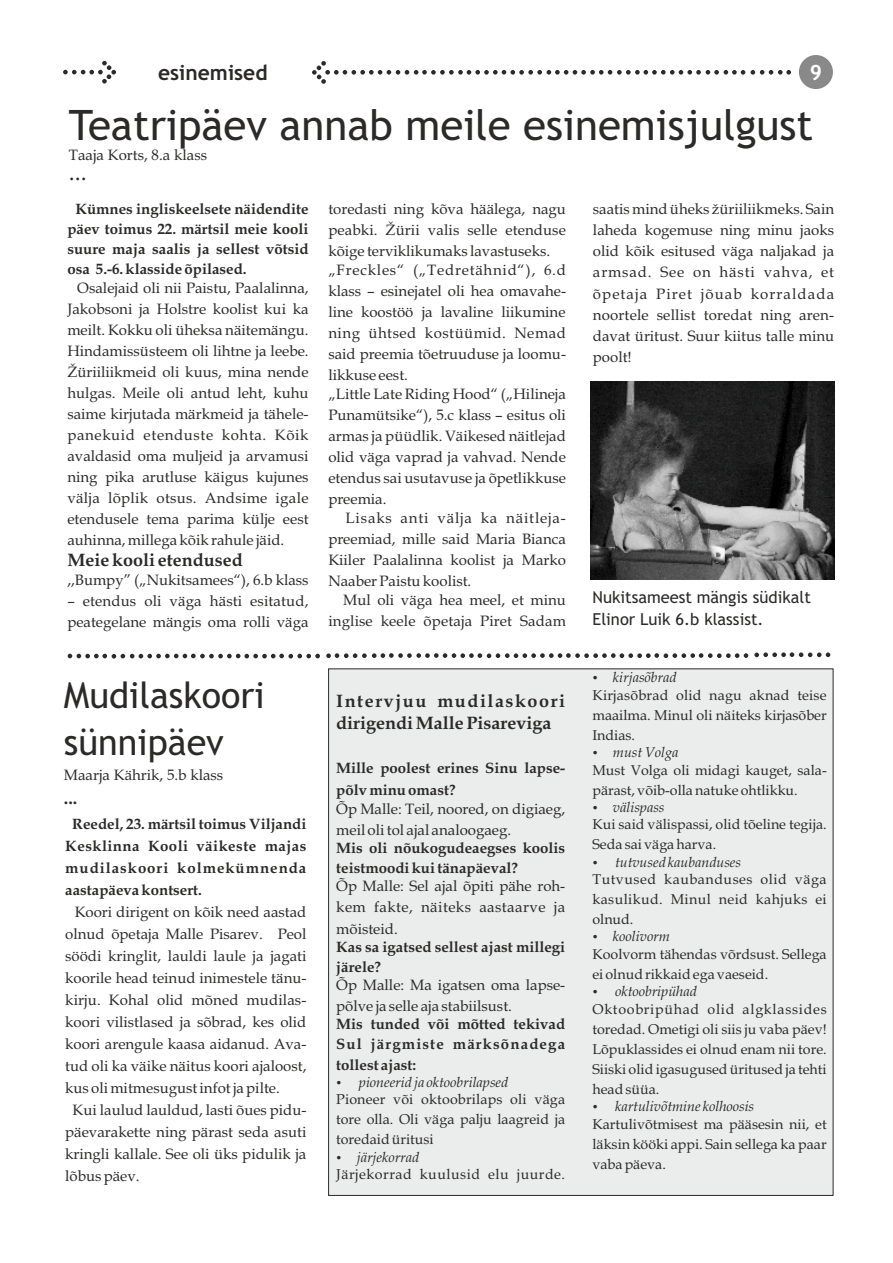
<style>
.page{position:relative;width:893px;height:1263px;background:#fff}
.page>*{position:absolute;margin:0;border:0;box-sizing:border-box;transform-origin:0 0}
.t1{font:42px "Trebuchet MS";color:#2b2a29}
.t2{font:36px/47.2px "Trebuchet MS";color:#2b2a29}
.t3{font:24px "Book Antiqua";color:#2b2a29}
.t4{font:700 21px "Trebuchet MS";color:#2b2a29}
.t5{font:700 21px "Trebuchet MS";color:#fefefe}
.t6{font:700 18px/21.9px "Book Antiqua";color:#2b2a29}
.t7{font:16.5px/21.6px "Trebuchet MS";color:#2b2a29}
.t8{font:15px/21px "Book Antiqua";color:#2b2a29;text-align:justify}
.t9{font:700 15px/20.1px "Book Antiqua";color:#2b2a29;text-align:justify}
.t10{font:14.25px/17.7px "Book Antiqua";color:#2b2a29}
.t11{font:14.25px/17.7px "Book Antiqua";letter-spacing:.035em;color:#2b2a29}
.t12{font:14.25px/17.7px "Book Antiqua";letter-spacing:.05em;color:#2b2a29}
.t13{font:14.25px/20px "Book Antiqua";letter-spacing:.03em;color:#2b2a29}
.s1{font-style:italic}
</style>
<div class="page">
<div style="left:328px;top:668px;width:506px;height:528px;background:#ebecec"></div>
<div style="left:799px;top:55px;width:34px;height:34px;background:#898989;border-radius:50%"></div>
<svg style="left:63px;top:61px;width:53px;height:23px"></svg>
<svg style="left:312px;top:61px;width:479px;height:23px"></svg>
<svg style="left:326px;top:653px;width:422px;height:5px"></svg>
<svg style="left:68px;top:654px;width:252px;height:5px"></svg>
<svg style="left:754px;top:652px;width:76px;height:5px"></svg>
<img style="left:590px;top:382px;width:244px;height:198px">
<h3 class="t4" style="left:158px;top:64px;width:111px">esinemised</h3>
<h3 class="t5" style="left:810px;top:64px;width:14px">9</h3>
<h1 class="t1" style="left:69px;top:109px;width:746px">Teatripäev annab meile esinemisjulgust</h1>
<p class="t8" style="left:69px;top:146px;width:140px">Taaja Korts, 8.a klass</p>
<h3 class="t3" style="left:69px;top:163px;width:19px">...</h3>
<p class="t9" style="left:67px;top:200px;width:243px;text-indent:8px">Kümnes ingliskeelsete näidendite päev toimus 22. märtsil meie kooli suure maja saalis ja sellest võtsid osa 5.-6. klasside õpilased.</p>
<p class="t8" style="left:67px;top:279px;width:243px;text-indent:10px">Osalejaid oli nii Paistu, Paalalinna, Jakobsoni ja Holstre koolist kui ka meilt. Kokku oli üheksa näitemängu.<br>Hindamissüsteem oli lihtne ja leebe.<br>Žüriiliikmeid oli kuus, mina nende hulgas. Meile oli antud leht, kuhu saime kirjutada märkmeid ja tähele&shy;panekuid etenduste kohta. Kõik avaldasid oma muljeid ja arvamusi ning pika arutluse käigus kujunes välja lõplik otsus. Andsime igale etendusele tema parima külje eest auhinna, millega kõik rahule jäid.</p>
<p class="t6" style="left:67px;top:551px;width:177px">Meie kooli etendused</p>
<p class="t8" style="left:67px;top:571px;width:243px">,,Bumpy” („Nukitsamees“), 6.b klass</p>
<p class="t8" style="left:67px;top:592px;width:243px">– etendus oli väga hästi esitatud, peategelane mängis oma rolli väga</p>
<p class="t8" style="left:593px;top:200px;width:243px">saatis mind üheks žüriiliikmeks. Sain laheda kogemuse ning minu jaoks olid kõik esitused väga naljakad ja armsad. See on hästi vahva, et õpetaja Piret jõuab korraldada noortele sellist toredat ning aren&shy;davat üritust. Suur kiitus talle minu poolt!</p>
<p class="t8" style="left:328px;top:200px;width:239px">toredasti ning kõva häälega, nagu peabki. Žürii valis selle etenduse kõige terviklikumaks lavastuseks.</p>
<p class="t8" style="left:328px;top:261px;width:239px">„Freckles“ („Tedretähnid“), 6.d klass – esinejatel oli hea omavahe&shy;line koostöö ja lavaline liikumine ning ühtsed kostüümid. Nemad said preemia tõetruuduse ja loomu&shy;likkuse eest.</p>
<p class="t8" style="left:328px;top:385px;width:239px">„Little Late Riding Hood“ („Hilineja Punamütsike“), 5.c klass – esitus oli armas ja püüdlik. Väikesed näitlejad olid väga vaprad ja vahvad. Nende etendus sai usutavuse ja õpetlikkuse preemia.</p>
<p class="t8" style="left:328px;top:509px;width:239px;text-indent:17px">Lisaks anti välja ka näitleja&shy;preemiad, mille said Maria Bianca Kiiler Paalalinna koolist ja Marko Naaber Paistu koolist.</p>
<p class="t8" style="left:328px;top:591px;width:239px;text-align:right">Mul oli väga hea meel, et minu inglise keele õpetaja Piret Sadam</p>
<p class="t7" style="left:593px;top:588px;width:220px">Nukitsameest mängis südikalt<br>Elinor Luik 6.b klassist.</p>
<h2 class="t2" style="left:64px;top:674px;width:202px">Mudilaskoori sünnipäev</h2>
<p class="t8" style="left:64px;top:766px;width:161px">Maarja Kährik, 5.b klass</p>
<p class="t6" style="left:64px;top:788px;width:15px">...</p>
<p class="t9" style="left:65px;top:815px;width:243px;line-height:21.9px;text-indent:7px">Reedel, 23. märtsil toimus Viljandi Kesklinna Kooli väikeste majas mudilaskoori kolmekümnenda aastapäeva kontsert.</p>
<p class="t8" style="left:75px;top:903px;width:233px">Koori dirigent on kõik need aastad</p>
<p class="t8" style="left:65px;top:925px;width:243px">olnud õpetaja Malle Pisarev. Peol</p>
<p class="t8" style="left:65px;top:947px;width:243px">söödi kringlit, lauldi laule ja jagati</p>
<p class="t8" style="left:65px;top:969px;width:243px">koorile head teinud inimestele tänu-</p>
<p class="t8" style="left:65px;top:991px;width:243px">kirju. Kohal olid mõned mudilas-</p>
<p class="t8" style="left:65px;top:1013px;width:243px">koori vilistlased ja sõbrad, kes olid</p>
<p class="t8" style="left:65px;top:1035px;width:243px">koori arengule kaasa aidanud. Ava-</p>
<p class="t8" style="left:65px;top:1057px;width:243px">tud oli ka väike näitus koori ajaloost,</p>
<p class="t8" style="left:65px;top:1079px;width:216px">kus oli mitmesugust infot ja pilte.</p>
<p class="t8" style="left:73px;top:1101px;width:235px">Kui laulud lauldud, lasti õues pidu-</p>
<p class="t8" style="left:65px;top:1123px;width:243px">päevarakette ning pärast seda asuti</p>
<p class="t8" style="left:65px;top:1145px;width:243px">kringli kallale. See oli üks pidulik ja</p>
<p class="t8" style="left:65px;top:1167px;width:76px">lõbus päev.</p>
<p class="t6" style="left:336px;top:692px;width:230px">Intervjuu mudilaskoori dirigendi Malle Pisareviga</p>
<p class="t9" style="left:336px;top:759px;width:230px;line-height:21.9px">Mille poolest erines Sinu lapse&shy;põlv minu omast?</p>
<p class="t8" style="left:336px;top:800px;width:230px">Õp Malle: Teil, noored, on digiaeg, meil oli tol ajal analoogaeg.</p>
<p class="t9" style="left:336px;top:839px;width:230px">Mis oli nõukogudeaegses koolis teistmoodi kui tänapäeval?</p>
<p class="t8" style="left:336px;top:877px;width:230px">Õp Malle: Sel ajal õpiti pähe roh&shy;kem fakte, näiteks aastaarve ja mõisteid.</p>
<p class="t9" style="left:336px;top:938px;width:230px">Kas sa igatsed sellest ajast millegi järele?</p>
<p class="t8" style="left:336px;top:976px;width:230px">Õp Malle: Ma igatsen oma lapse&shy;põlve ja selle aja stabiilsust.</p>
<p class="t9" style="left:336px;top:1016px;width:230px">Mis tunded või mõtted tekivad Sul järgmiste märksõnadega tollest ajast:</p>
<p class="t10" style="left:336px;top:1075px;width:230px">• <span class="s1">pioneerid ja oktoobrilapsed<br></span>Pioneer või oktoobrilaps oli väga</p>
<p class="t10" style="left:336px;top:1111px;width:230px;line-height:20px">tore olla. Oli väga palju laagreid ja toredaid üritusi</p>
<p class="t11" style="left:336px;top:1149px;width:230px">• <span class="s1">järjekorrad<br></span>Järjekorrad kuulusid elu juurde.</p>
<p class="t10" style="left:592px;top:670px;width:236px">• <span class="s1">kirjasõbrad<br></span>Kirjasõbrad olid nagu aknad teise</p>
<p class="t10" style="left:592px;top:706px;width:236px;line-height:20px">maailma. Minul oli näiteks kirjasõber<br>Indias.</p>
<p class="t10" style="left:592px;top:745px;width:236px">• <span class="s1">must Volga<br></span>Must Volga oli midagi kauget, sala-</p>
<p class="t10" style="left:592px;top:782px;width:207px">pärast, võib-olla natuke ohtlikku.</p>
<p class="t10" style="left:592px;top:800px;width:236px">• <span class="s1">välispass<br></span>Kui said välispassi, olid tõeline tegija.</p>
<p class="t10" style="left:592px;top:837px;width:125px">Seda sai väga harva.</p>
<p class="t11" style="left:592px;top:854px;width:236px">• <span class="s1">tutvused kaubanduses<br></span>Tutvused kaubanduses olid väga</p>
<p class="t13" style="left:592px;top:891px;width:236px">kasulikud. Minul neid kahjuks ei olnud.</p>
<p class="t10" style="left:592px;top:929px;width:236px">• <span class="s1">koolivorm<br></span>Koolvorm tähendas võrdsust. Sellega</p>
<p class="t10" style="left:592px;top:967px;width:177px">ei olnud rikkaid ega vaeseid.</p>
<p class="t12" style="left:592px;top:984px;width:236px">• <span class="s1">oktoobripühad<br></span>Oktoobripühad olid algklassides</p>
<p class="t10" style="left:592px;top:1021px;width:236px;line-height:20px;text-align:justify">toredad. Ometigi oli siis ju vaba päev!<br>Lõpuklassides ei olnud enam nii tore.<br>Siiski olid igasugused üritused ja tehti head süüa.</p>
<p class="t10" style="left:592px;top:1099px;width:236px">• <span class="s1">kartulivõtmine kolhoosis<br></span>Kartulivõtmisest ma pääsesin nii, et</p>
<p class="t10" style="left:592px;top:1136px;width:236px;line-height:20px">läksin kööki appi. Sain sellega ka paar vaba päeva.</p>
</div>
